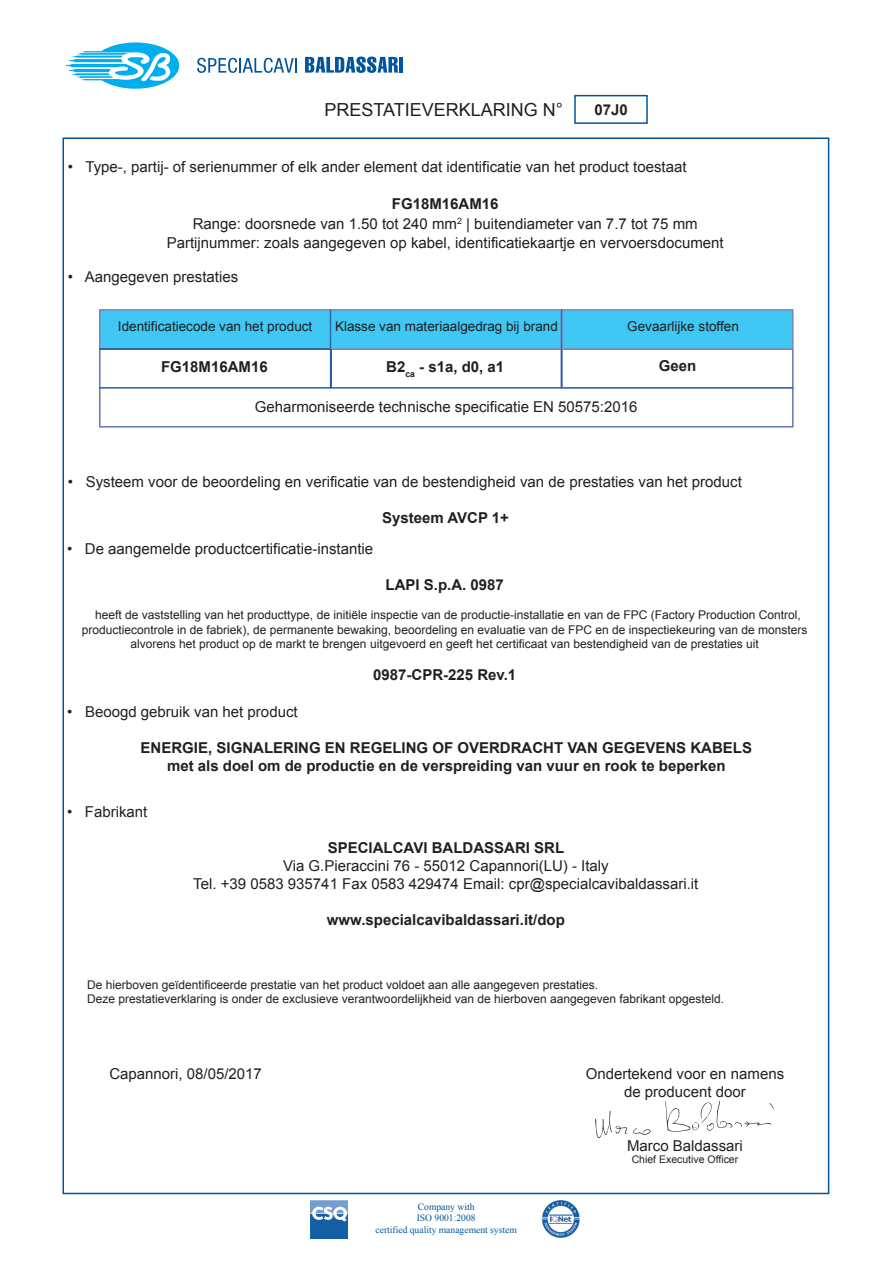
<style>
.page{position:relative;width:893px;height:1263px;background:#fff}
.page>*{position:absolute;margin:0;border:0;box-sizing:border-box;transform-origin:0 0}
.t1{font:18px "Arial";color:#231f20}
.t2{font:15px/19.5px "Arial";color:#231f20;text-align:center}
.t3{font:700 15px/18px "Arial";color:#231f20;text-align:center}
.t4{font:13.5px "Arial";color:#231f20}
.t5{font:12px/14.4px "Arial";color:#231f20}
.t6{font:10.5px "Arial";color:#231f20}
.t7{font:9.6px/11.6px "Times New Roman";color:#01559d;text-align:center}
.s1{font-weight:700}
</style>
<div class="page">
<div style="left:574px;top:95px;width:74px;height:29px;background:#fff;border:2px solid #01559e"></div>
<svg style="left:66px;top:42px;width:113px;height:47px"></svg>
<svg style="left:197px;top:58px;width:100px;height:15px"></svg>
<svg style="left:305px;top:57px;width:93px;height:16px"></svg>
<hr style="left:399px;top:57px;width:4px;height:16px;background:#01559d">
<img style="left:310px;top:1201px;width:38px;height:37px">
<img style="left:542px;top:1201px;width:38px;height:37px">
<svg style="left:99px;top:309px;width:695px;height:118px"></svg>
<svg style="left:595px;top:1101px;width:179px;height:37px"></svg>
<p class="t1" style="left:325px;top:98px;width:240px">PRESTATIEVERKLARING N°</p>
<p class="t3" style="left:594px;top:101px;width:35px">07J0</p>
<p class="t2" style="left:68px;top:157px;width:620px">• Type-, partij- of serienummer of elk ander element dat identificatie van het product toestaat</p>
<p class="t2" style="left:167px;top:194px;width:558px"><span class="s1">FG18M16AM16<br></span>Range: doorsnede van 1.50 tot 240 mm<sup>2</sup> | buitendiameter van 7.7 tot 75 mm<br>Partijnummer: zoals aangegeven op kabel, identificatiekaartje en vervoersdocument</p>
<p class="t2" style="left:68px;top:267px;width:172px">• Aangegeven prestaties</p>
<p class="t4" style="left:118px;top:317px;width:196px">Identificatiecode van het product</p>
<p class="t4" style="left:335px;top:317px;width:224px">Klasse van materiaalgedrag bij brand</p>
<p class="t4" style="left:627px;top:317px;width:113px">Gevaarlijke stoffen</p>
<p class="t3" style="left:659px;top:358px;width:39px">Geen</p>
<p class="t2" style="left:255px;top:397px;width:384px">Geharmoniseerde technische specificatie EN 50575:2016</p>
<p class="t3" style="left:161px;top:358px;width:108px">FG18M16AM16</p>
<p class="t3" style="left:386px;top:358px;width:120px">B2<sub>ca</sub> - s1a, d0, a1</p>
<p class="t2" style="left:68px;top:472px;width:675px">• Systeem voor de beoordeling en verificatie van de bestendigheid van de prestaties van het product</p>
<p class="t3" style="left:382px;top:509px;width:128px">Systeem AVCP 1+</p>
<p class="t2" style="left:67px;top:539px;width:308px">• De aangemelde productcertificatie-instantie</p>
<p class="t3" style="left:386px;top:577px;width:120px">LAPI S.p.A. 0987</p>
<p class="t5" style="left:82px;top:608px;width:727px;text-align:center">heeft de vaststelling van het producttype, de initiële inspectie van de productie-installatie en van de FPC (Factory Production Control, productiecontrole in de fabriek), de permanente bewaking, beoordeling en evaluatie van de FPC en de inspectiekeuring van de monsters alvorens het product op de markt te brengen uitgevoerd en geeft het certificaat van bestendigheid van de prestaties uit</p>
<p class="t3" style="left:373px;top:667px;width:145px">0987-CPR-225 Rev.1</p>
<p class="t2" style="left:67px;top:702px;width:232px">• Beoogd gebruik van het product</p>
<p class="t3" style="left:141px;top:739px;width:613px">ENERGIE, SIGNALERING EN REGELING OF OVERDRACHT VAN GEGEVENS KABELS met als doel om de productie en de verspreiding van vuur en rook te beperken</p>
<p class="t2" style="left:67px;top:802px;width:82px">• Fabrikant</p>
<p class="t3" style="left:328px;top:839px;width:238px">SPECIALCAVI BALDASSARI SRL</p>
<p class="t2" style="left:193px;top:857px;width:507px;line-height:18px">Via G.Pieraccini 76 - 55012 Capannori(LU) - Italy<br>Tel. +39 0583 935741 Fax 0583 429474 Email: cpr@specialcavibaldassari.it</p>
<p class="t3" style="left:327px;top:911px;width:239px">www.specialcavibaldassari.it/dop</p>
<p class="t5" style="left:87px;top:977px;width:638px">De hierboven geïdentificeerde prestatie van het product voldoet aan alle aangegeven prestaties.<br>Deze prestatieverklaring is onder de exclusieve verantwoordelijkheid van de hierboven aangegeven fabrikant opgesteld.</p>
<p class="t2" style="left:109px;top:1064px;width:154px">Capannori, 08/05/2017</p>
<p class="t2" style="left:586px;top:1064px;width:200px;line-height:18px">Ondertekend voor en namens de producent door</p>
<p class="t7" style="left:376px;top:1201px;width:143px">Company with<br>ISO 9001:2008<br>certified quality management system</p>
<p class="t2" style="left:627px;top:1136px;width:117px">Marco Baldassari</p>
<p class="t6" style="left:632px;top:1152px;width:108px">Chief Executive Officer</p>
</div>
